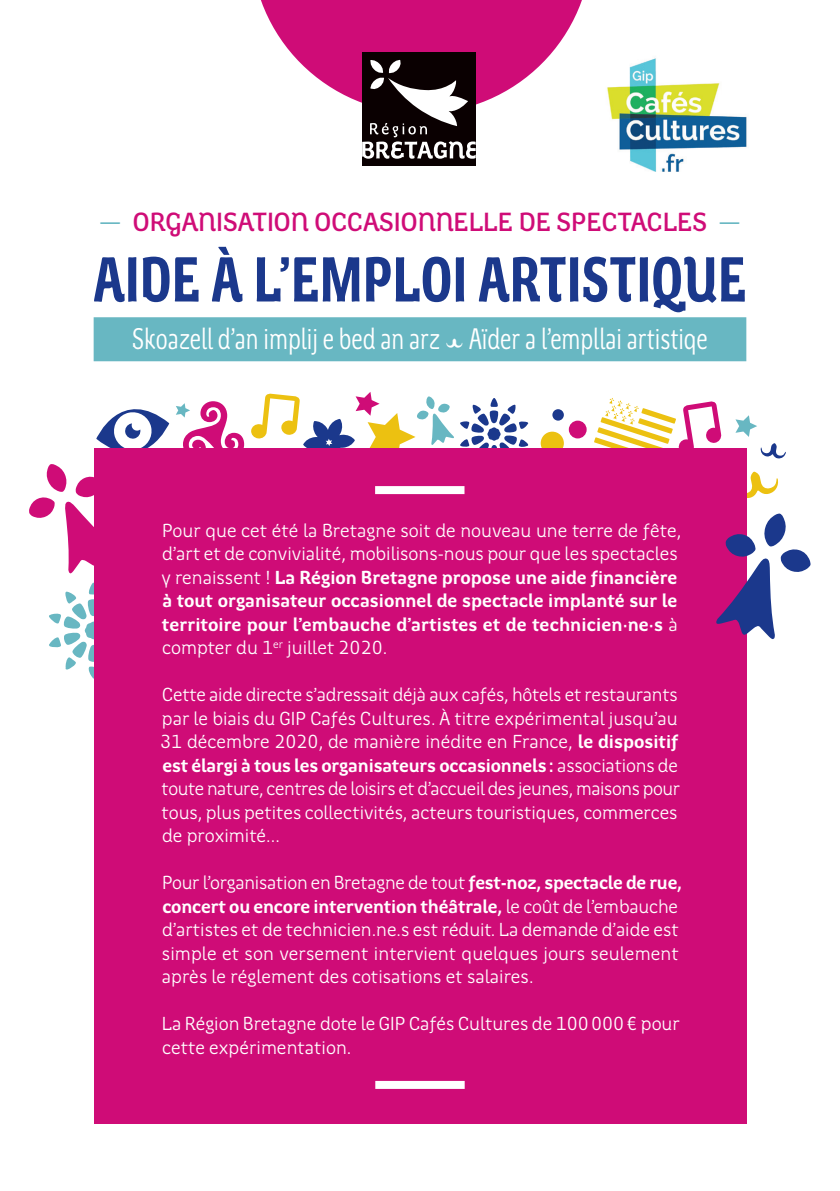
<style>
.page{position:relative;width:840px;height:1191px;background:#fff}
.page>*{position:absolute;margin:0;border:0;box-sizing:border-box;transform-origin:0 0}
.t1{font:700 64px "Region Bretagne Cond New";letter-spacing:.01em;color:#1b388c}
.t2{font:30px "Region Bretagne Cond New";color:#fff}
.t3{font:500 26.4px "Region Bretagne New";color:#cf0c77}
.t4{font:19px/23.6px "Region Bretagne New";color:#fff}
.t5{font:700 19px/23.6px "Region Bretagne New";color:#fff}
.s1{font-weight:400;color:#68b7c2}
.s2{font-weight:400}
.s3{font-weight:700}
</style>
<div class="page">
<svg style="left:746px;top:471px;width:32px;height:28px"></svg>
<svg style="left:176px;top:401px;width:68px;height:48px"></svg>
<div style="left:568px;top:420px;width:18px;height:18px;background:#cf0c77;border-radius:50%"></div>
<div style="left:552px;top:409px;width:11px;height:11px;background:#1b388c;border-radius:50%"></div>
<svg style="left:49px;top:582px;width:45px;height:96px"></svg>
<svg style="left:250px;top:392px;width:278px;height:57px"></svg>
<svg style="left:735px;top:415px;width:21px;height:22px"></svg>
<svg style="left:593px;top:398px;width:128px;height:51px"></svg>
<svg style="left:760px;top:443px;width:25px;height:16px"></svg>
<div style="left:540px;top:431px;width:23px;height:24px;background:#ecc111;border-radius:50%"></div>
<svg style="left:29px;top:409px;width:140px;height:164px"></svg>
<div style="left:94px;top:449px;width:652px;height:675px;background:#cf0c77"></div>
<div style="left:375px;top:1081px;width:89px;height:8px;background:#fff"></div>
<div style="left:375px;top:486px;width:89px;height:8px;background:#fff"></div>
<div style="left:94px;top:317px;width:652px;height:44px;background:#68b7c2"></div>
<img style="left:607px;top:58px;width:140px;height:113px">
<svg style="left:716px;top:513px;width:94px;height:126px"></svg>
<div style="left:362px;top:52px;width:113px;height:113px;background:#0a0001"></div>
<svg style="left:261px;top:0;width:321px;height:159px"></svg>
<h3 class="t3" style="left:100px;top:208px;width:642px"><span class="s1">—</span> ORGANISATION OCCASIONNELLE DE SPECTACLES <span class="s1">—</span></h3>
<h1 class="t1" style="left:94px;top:244px;width:653px">AIDE À L’EMPLOI ARTISTIQUE</h1>
<h2 class="t2" style="left:132px;top:322px;width:576px">Skoazell d’an implij e bed an arz o Aïder a l’empllai artistiqe</h2>
<p class="t5" style="left:161px;top:519px;width:521px"><span class="s2">Pour que cet été la Bretagne soit de nouveau une terre de fête, d’art et de convivialité, mobilisons-nous pour que les spectacles y renaissent !</span> La Région Bretagne propose une aide financière à tout organisateur occasionnel de spectacle implanté sur le territoire pour l’embauche d’artistes et de technicien·ne·s <span class="s2">à compter du 1</span><sup>er</sup> <span class="s2">juillet 2020.</span></p>
<p class="t4" style="left:160px;top:683px;width:521px">Cette aide directe s’adressait déjà aux cafés, hôtels et restaurants par le biais du GIP Cafés Cultures. À titre expérimental jusqu’au 31 décembre 2020, de manière inédite en France, <span class="s3">le dispositif est élargi à tous les organisateurs occasionnels:</span> associations de toute nature, centres de loisirs et d’accueil des jeunes, maisons pour tous, plus petites collectivités, acteurs touristiques, commerces de proximité...</p>
<p class="t4" style="left:162px;top:871px;width:521px">Pour l’organisation en Bretagne de tout <span class="s3">fest-noz, spectacle de rue, concert ou encore intervention théâtrale,</span> le coût de l’embauche d’artistes et de technicien.ne.s est réduit. La demande d’aide est simple et son versement intervient quelques jours seulement après le réglement des cotisations et salaires.</p>
<p class="t4" style="left:162px;top:1012px;width:519px">La Région Bretagne dote le GIP Cafés Cultures de 100000€ pour cette expérimentation.</p>
</div>
